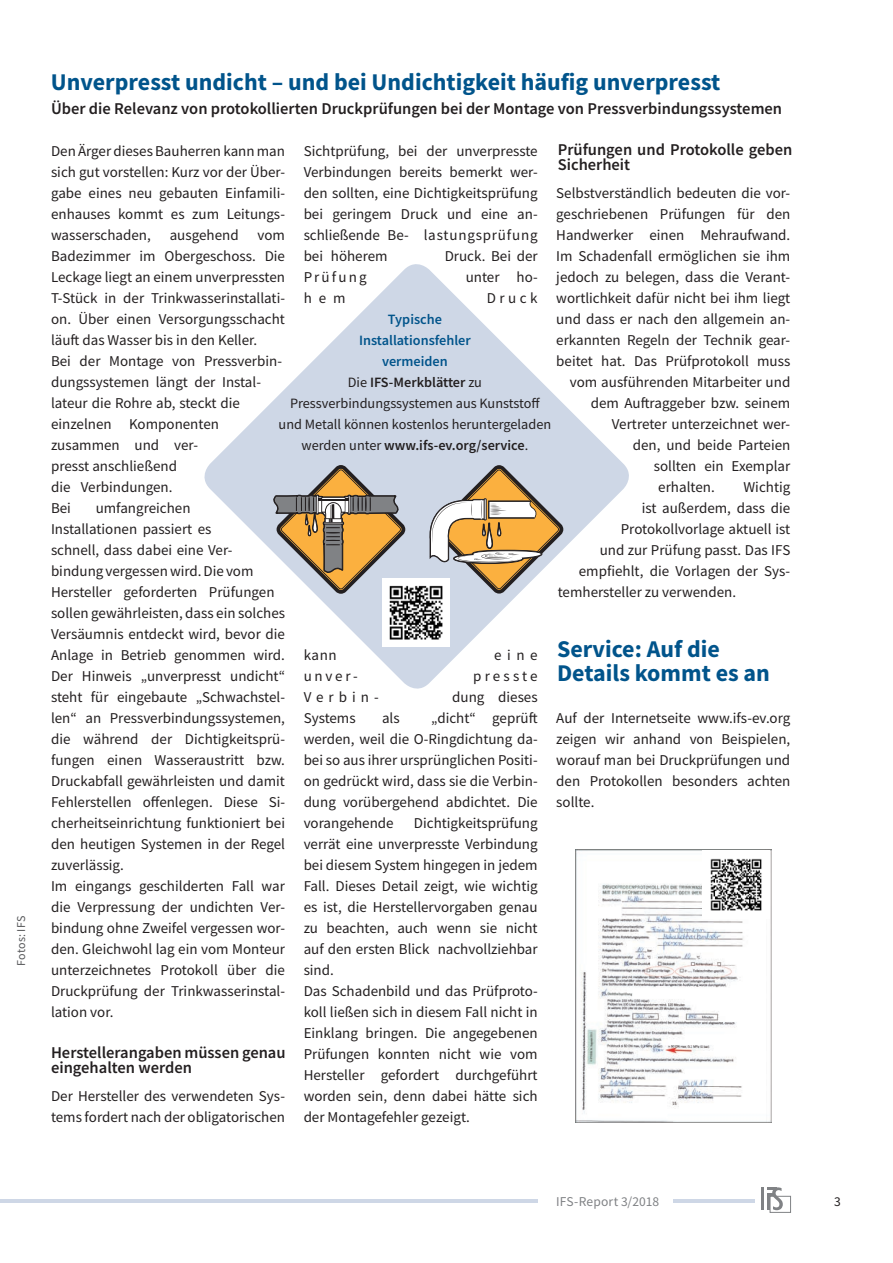
<style>
.page{position:relative;width:893px;height:1263px;background:#fff}
.page>*{position:absolute;margin:0;border:0;box-sizing:border-box;transform-origin:0 0}
.t1{font:700 24px "Source Sans Pro";color:#01548b}
.Zwischenüberschrift{font:600 16.5px/15px "Source Sans Pro";color:#231f20}
.Fließtext{font:15px/21px "Source Sans Pro";color:#231f20;text-align:justify}
.Fließtext-2{font:15px "Source Sans Pro";letter-spacing:.145em;color:#231f20}
.Fließtext-3{font:15px "Source Sans Pro";letter-spacing:.205em;color:#231f20}
.t2{font:14.25px "Source Sans Pro";color:#231f20}
.t3{font:600 14.25px "Source Sans Pro";color:#231f20}
.t4{font:600 14.25px "Source Sans Pro";color:#01548b}
.t5{font:13.5px "Source Sans Pro";letter-spacing:.005em;color:#808285}
.t6{font:13.5px "Source Sans Pro";color:#231f20}
.Fließtext-4{font:12px "Source Sans Pro";letter-spacing:.015em;color:#57585a}
.s1{font-weight:400}
</style>
<div class="page">
<hr style="left:0;top:1200px;width:754px;height:3px;background:#ced7e6">
<hr style="left:761px;top:1187px;width:3px;height:23px;background:#808285">
<svg style="left:767px;top:1187px;width:16px;height:23px"></svg>
<div style="left:770px;top:1196px;width:21px;height:17px;border:1px solid #808285"></div>
<div style="left:538px;top:1192px;width:134px;height:20px;background:#fff"></div>
<svg style="left:204px;top:264px;width:425px;height:425px"></svg>
<svg style="left:272px;top:465px;width:133px;height:129px;background:#bba98f"></svg>
<svg style="left:428px;top:465px;width:135px;height:129px"></svg>
<img style="left:382px;top:579px;width:68px;height:67px">
<img style="left:576px;top:849px;width:196px;height:273px">
<img style="left:702px;top:850px;width:68px;height:68px">
<p class="Fließtext-4" style="left:14px;top:966px;width:52px;rotate:-90deg">Fotos: IFS</p>
<p class="t1" style="left:51px;top:66px;width:671px">Unverpresst undicht – und bei Undichtigkeit häufig unverpresst</p>
<p class="Zwischenüberschrift" style="left:51px;top:101px;width:733px">Über die Relevanz von protokollierten Druckprüfungen bei der Montage von Pressverbindungssystemen</p>
<p class="Fließtext" style="left:51px;top:141px;width:236px">Den Ärger dieses Bauherren kann man sich gut vorstellen: Kurz vor der Über&shy;gabe eines neu gebauten Einfamili&shy;enhauses kommt es zum Leitungs&shy;wasserschaden,</p>
<p class="Zwischenüberschrift" style="left:558px;top:142px;width:236px">Prüfungen und Protokolle geben<br>Sicherheit</p>
<p class="Fließtext" style="left:304px;top:141px;width:236px">Sichtprüfung, bei der unverpresste Verbindungen bereits bemerkt wer&shy;den sollten, eine Dichtigkeitsprüfung bei geringem Druck und eine an&shy;schließende Be- lastungsprüfung bei höherem</p>
<p class="Fließtext" style="left:556px;top:183px;width:236px">Selbstverständlich bedeuten die vor-</p>
<p class="Fließtext" style="left:556px;top:204px;width:235px">geschriebenen Prüfungen für den</p>
<p class="Fließtext" style="left:556px;top:225px;width:235px">Handwerker einen Mehraufwand.</p>
<p class="Fließtext" style="left:556px;top:246px;width:235px">Im Schadenfall ermöglichen sie ihm</p>
<p class="Fließtext" style="left:556px;top:267px;width:236px">jedoch zu belegen, dass die Verant-</p>
<p class="Fließtext" style="left:556px;top:288px;width:235px">wortlichkeit dafür nicht bei ihm liegt</p>
<p class="Fließtext" style="left:556px;top:309px;width:236px">und dass er nach den allgemein an-</p>
<p class="Fließtext" style="left:556px;top:330px;width:236px">erkannten Regeln der Technik gear-</p>
<p class="Fließtext" style="left:556px;top:351px;width:236px">beitet hat. Das Prüfprotokoll muss</p>
<p class="Fließtext" style="left:570px;top:372px;width:222px">vom ausführenden Mitarbeiter und</p>
<p class="Fließtext" style="left:591px;top:393px;width:201px">dem Auftraggeber bzw. seinem</p>
<p class="Fließtext" style="left:612px;top:414px;width:180px">Vertreter unterzeichnet wer-</p>
<p class="Fließtext" style="left:633px;top:435px;width:159px">den, und beide Parteien</p>
<p class="Fließtext" style="left:654px;top:456px;width:138px">sollten ein Exemplar</p>
<p class="Fließtext" style="left:658px;top:477px;width:58px">erhalten.</p>
<p class="Fließtext" style="left:743px;top:477px;width:48px">Wichtig</p>
<p class="Fließtext" style="left:642px;top:498px;width:150px">ist außerdem, dass die</p>
<p class="Fließtext" style="left:621px;top:519px;width:171px">Protokollvorlage aktuell ist</p>
<p class="Fließtext" style="left:600px;top:540px;width:192px">und zur Prüfung passt. Das IFS</p>
<p class="Fließtext" style="left:579px;top:561px;width:213px">empfiehlt, die Vorlagen der Sys-</p>
<p class="Fließtext" style="left:558px;top:582px;width:180px">temhersteller zu verwenden.</p>
<p class="Fließtext" style="left:170px;top:225px;width:70px">ausgehend</p>
<p class="Fließtext" style="left:51px;top:225px;width:236px;text-indent:206px">vom Badezimmer im Obergeschoss. Die Leckage liegt an einem unverpressten T-Stück in der Trinkwasserinstallati&shy;on. Über einen Versorgungsschacht läuft das Wasser bis in den Keller.</p>
<p class="Fließtext" style="left:51px;top:351px;width:233px;text-align:left">Bei der Montage von Pressverbin&shy;dungssystemen längt der Instal&shy;lateur die Rohre ab, steckt die einzelnen Komponenten zusammen und ver-<br>presst anschließend<br>die Verbindungen.<br>Bei</p>
<p class="Fließtext" style="left:445px;top:246px;width:95px">Druck. Bei der</p>
<p class="Fließtext-2" style="left:304px;top:268px;width:65px">Prüfung</p>
<p class="Fließtext" style="left:466px;top:267px;width:74px">unter ho-</p>
<p class="Fließtext" style="left:304px;top:288px;width:44px">hem</p>
<p class="Fließtext" style="left:487px;top:288px;width:53px">Druck</p>
<p class="t4" style="left:388px;top:310px;width:56px">Typische</p>
<p class="t4" style="left:359px;top:331px;width:113px">Installationsfehler</p>
<p class="t4" style="left:382px;top:352px;width:67px">vermeiden</p>
<p class="t3" style="left:348px;top:373px;width:136px"><span class="s1">Die</span> IFS-Merkblätter <span class="s1">zu</span></p>
<p class="t2" style="left:290px;top:394px;width:252px">Pressverbindungssystemen aus Kunststoff</p>
<p class="t2" style="left:279px;top:415px;width:274px">und Metall können kostenlos heruntergeladen</p>
<p class="t3" style="left:302px;top:436px;width:228px"><span class="s1">werden unter</span> www.ifs-ev.org/service<span class="s1">.</span></p>
<p class="Fließtext" style="left:51px;top:498px;width:236px;text-align:left;text-indent:45px">umfangreichen<br>Installationen passiert es<br>schnell, dass dabei eine Ver&shy;bindung vergessen wird. Die vom<br>Hersteller geforderten Prüfungen sollen gewährleisten, dass ein solches<br>Versäumnis entdeckt wird, bevor die<br>Anlage in Betrieb genommen wird.<br>Der Hinweis „unverpresst undicht“ steht für eingebaute „Schwachstel&shy;len“ an Pressverbindungssystemen, die während der Dichtigkeitsprü&shy;fungen einen Wasseraustritt bzw.<br>Druckabfall gewährleisten und damit<br>Fehlerstellen offenlegen. Diese Si&shy;cherheitseinrichtung funktioniert bei den heutigen Systemen in der Regel zuverlässig.</p>
<p class="Fließtext" style="left:51px;top:876px;width:236px">Im eingangs geschilderten Fall war die Verpressung der undichten Ver&shy;bindung ohne Zweifel vergessen wor&shy;den. Gleichwohl lag ein vom Monteur unterzeichnetes Protokoll über die Druckprüfung der Trinkwasserinstal&shy;lation vor.</p>
<p class="t1" style="left:557px;top:633px;width:164px">Service: Auf die</p>
<p class="t1" style="left:557px;top:657px;width:214px">Details kommt es an</p>
<p class="Fließtext" style="left:304px;top:645px;width:34px">kann</p>
<p class="Fließtext" style="left:494px;top:645px;width:45px">eine</p>
<p class="Fließtext" style="left:304px;top:666px;width:56px">unver-</p>
<p class="Fließtext-3" style="left:473px;top:667px;width:66px">presste</p>
<p class="Fließtext" style="left:304px;top:687px;width:77px">Verbin-</p>
<p class="Fließtext" style="left:452px;top:687px;width:87px">dung dieses</p>
<p class="Fließtext" style="left:304px;top:708px;width:54px">Systems</p>
<p class="Fließtext" style="left:382px;top:708px;width:19px">als</p>
<p class="Fließtext" style="left:556px;top:708px;width:236px">Auf der Internetseite www.ifs-ev.org zeigen wir anhand von Beispielen, worauf man bei Druckprüfungen und den Protokollen besonders achten sollte.</p>
<p class="Fließtext" style="left:304px;top:708px;width:236px;text-indent:128px">„dicht“ geprüft werden, weil die O-Ringdichtung da&shy;bei so aus ihrer ursprünglichen Positi&shy;on gedrückt wird, dass sie die Verbin&shy;dung vorübergehend abdichtet. Die vorangehende</p>
<p class="Fließtext" style="left:304px;top:813px;width:236px;text-indent:110px">Dichtigkeitsprüfung verrät eine unverpresste Verbindung bei diesem System hingegen in jedem Fall. Dieses Detail zeigt, wie wichtig es ist, die Herstellervorgaben genau zu beachten, auch wenn sie nicht auf den ersten Blick nachvollziehbar sind.</p>
<p class="Fließtext" style="left:304px;top:981px;width:236px">Das Schadenbild und das Prüfproto&shy;koll ließen sich in diesem Fall nicht in Einklang bringen. Die angegebenen Prüfungen konnten nicht wie vom Hersteller gefordert durchgeführt worden sein, denn dabei hätte sich der Montagefehler gezeigt.</p>
<p class="Zwischenüberschrift" style="left:51px;top:1045px;width:236px">Herstellerangaben müssen genau eingehalten werden</p>
<p class="Fließtext" style="left:51px;top:1086px;width:236px">Der Hersteller des verwendeten Sys&shy;tems fordert nach der obligatorischen</p>
<p class="t5" style="left:556px;top:1193px;width:104px">IFS-Report 3/2018</p>
<p class="t6" style="left:834px;top:1193px;width:8px">3</p>
</div>
